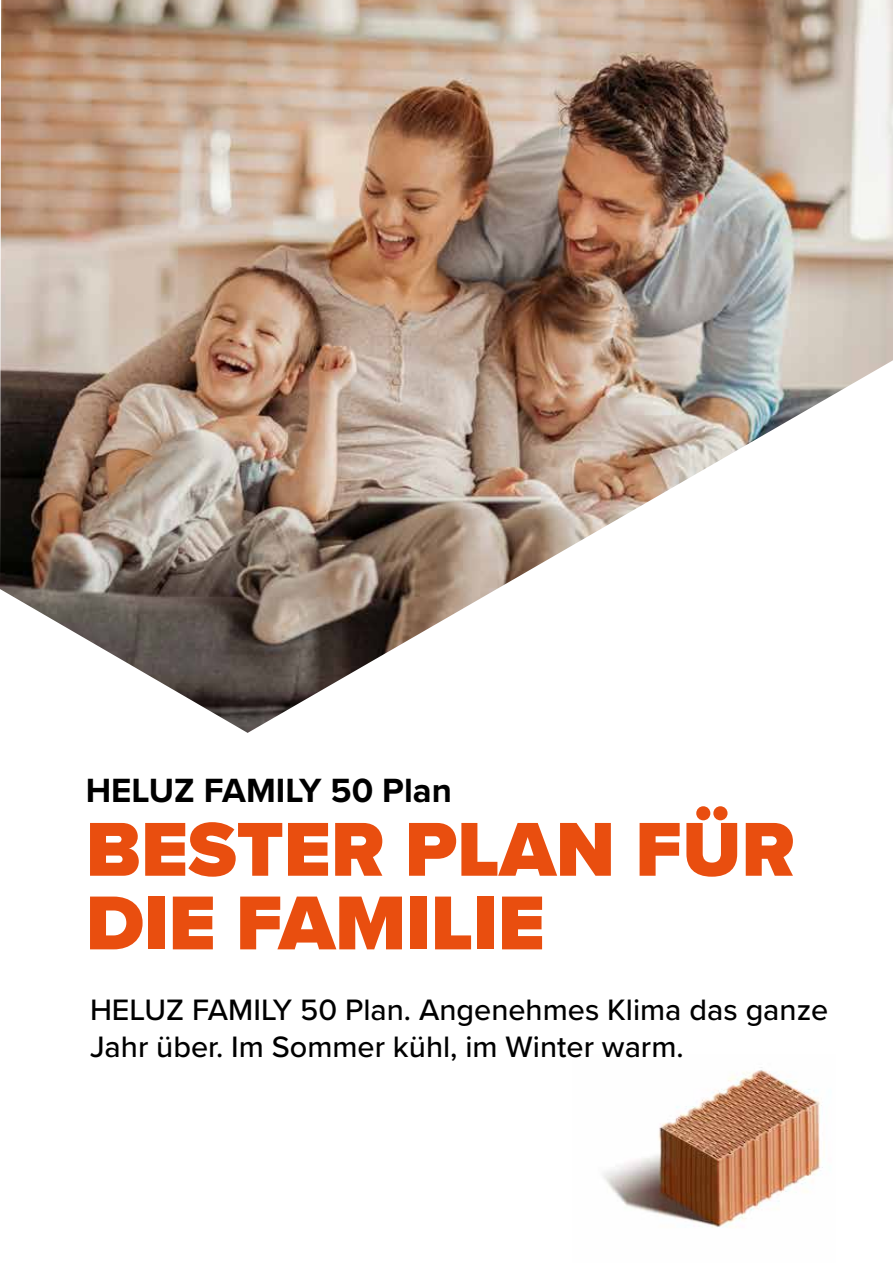
<style>
.page{position:relative;width:893px;height:1263px;background:#fff}
.page>*{position:absolute;margin:0;border:0;box-sizing:border-box;transform-origin:0 0}
.t1{font:900 79.2px/73.7px "Proxima Nova";color:#e94e0f}
.t2{font:700 34.8px "Proxima Nova";color:#000}
.t3{font:500 30.6px/36.8px "Proxima Nova";color:#000}
</style>
<div class="page">
<img style="left:603px;top:1067px;width:220px;height:161px">
<img style="left:0;top:0;width:893px;height:733px">
<p class="t2" style="left:86px;top:764px;width:368px">HELUZ FAMILY 50 Plan</p>
<h1 class="t1" style="left:86px;top:812px;width:711px">BESTER PLAN FÜR<br>DIE FAMILIE</h1>
<p class="t3" style="left:90px;top:990px;width:740px">HELUZ FAMILY 50 Plan. Angenehmes Klima das ganze<br>Jahr über. Im Sommer kühl, im Winter warm.</p>
</div>
